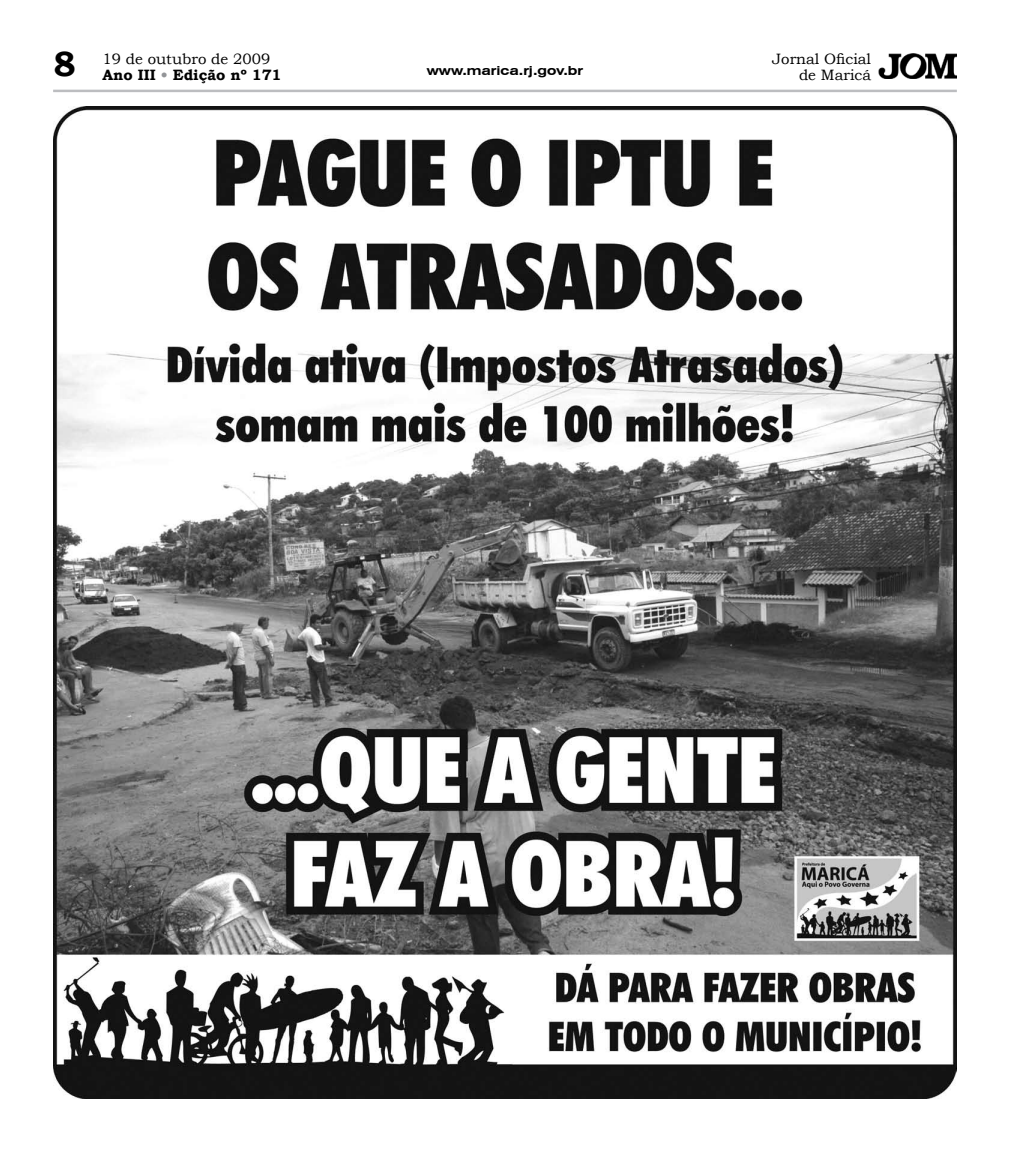
<style>
.page{position:relative;width:1010px;height:1152px;background:#fff}
.page>*{position:absolute;margin:0;border:0;box-sizing:border-box;transform-origin:0 0}
.t1{font:700 35px "Bookman Old Style";color:#000}
.t2{font:15px/15.6px "Bookman Old Style";color:#000;text-align:right}
.t3{font:700 15px "Bookman Old Style";color:#000}
.t4{font:700 expanded 12.5px "Swiss 721 BT";color:#000}
.s1{color:#939598}
</style>
<div class="page">
<img style="left:878px;top:53px;width:79px;height:26px">
<hr style="left:53px;top:90px;width:904px;height:2px;background:#bcbdc0">
<img style="left:53px;top:106px;width:904px;height:992px">
<h1 class="t1" style="left:53px;top:39px;width:25px">8</h1>
<p class="t2" style="left:102px;top:51px;width:169px">19 de outubro de 2009</p>
<p class="t3" style="left:102px;top:64px;width:181px">Ano III <span class="s1">•</span> Edição nº 171</p>
<p class="t4" style="left:427px;top:63px;width:158px">www.marica.rj.gov.br</p>
<p class="t2" style="left:772px;top:51px;width:100px">Jornal Oficial de Maricá</p>
</div>
